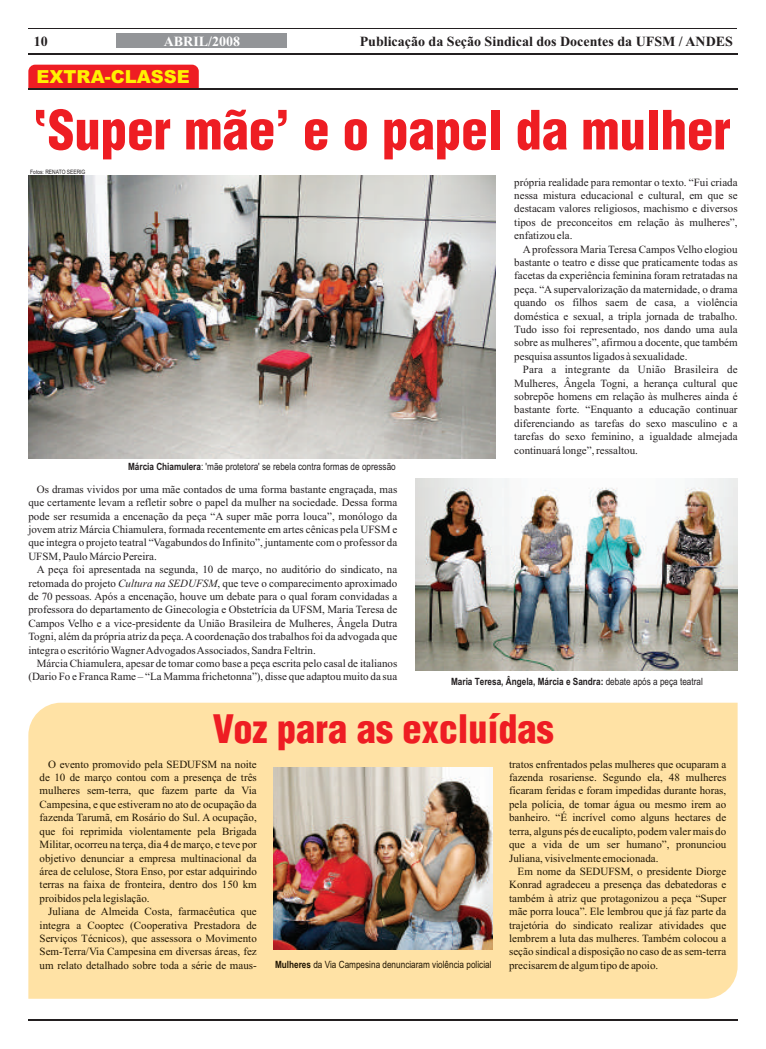
<style>
.page{position:relative;width:766px;height:1049px;background:#fff}
.page>*{position:absolute;margin:0;border:0;box-sizing:border-box;transform-origin:0 0}
.t1{font:52.7px "Switzerland Cond Black Plain";color:#ee1d23}
.t2{font:38.3px "Switzerland Cond Black Plain";color:#ee1d23}
.t3{font:900 18px "Arial";color:#fff101}
.t4{font:700 14px "Times New Roman";color:#231f20}
.t5{font:700 14px "Times New Roman";color:#fff}
.t6{font:11px/13.4px "Times New Roman";color:#231f20;text-align:justify}
.t7{font:11px/13.4px "Times New Roman";color:#201502;text-align:justify}
.t8{font:10px "Arial Narrow";color:#231f20}
.t9{font:700 10px "Arial Narrow";color:#231f20}
.t10{font:10px "Arial Narrow";color:#201502}
.t11{font:6px "Arial Narrow";color:#231f20}
.s1{font-weight:700}
.s2{font-style:italic}
.s3{font-weight:400}
</style>
<div class="page">
<div style="left:28px;top:703px;width:709px;height:296px;background:#ffe2a5"></div>
<div style="left:28px;top:65px;width:171px;height:23px;background:#ee1d23"></div>
<hr style="left:28px;top:1019px;width:709px;height:2px;background:#231f20">
<hr style="left:28px;top:28px;width:709px;height:1px;background:#231f20">
<hr style="left:28px;top:53px;width:709px;height:2px;background:#231f20">
<div style="left:116px;top:34px;width:171px;height:14px;background:#939598"></div>
<hr style="left:28px;top:88px;width:709px;height:2px;background:#231f20">
<img style="left:273px;top:768px;width:219px;height:181px">
<img style="left:28px;top:176px;width:467px;height:283px">
<img style="left:415px;top:479px;width:322px;height:192px">
<p class="t4" style="left:34px;top:36px;width:15px">10</p>
<p class="t5" style="left:164px;top:36px;width:78px">ABRIL/2008</p>
<p class="t4" style="left:359px;top:36px;width:374px">Publicação da Seção Sindical dos Docentes da UFSM / ANDES</p>
<h3 class="t3" style="left:37px;top:70px;width:154px">EXTRA-CLASSE</h3>
<h1 class="t1" style="left:48px;top:109px;width:684px">Super mãe' e o papel da mulher</h1>
<p class="t11" style="left:30px;top:169px;width:57px">Fotos: RENATO SEERIG</p>
<p class="t8" style="left:128px;top:463px;width:269px"><span class="s1">Márcia Chiamulera</span>: 'mãe protetora' se rebela contra formas de opressão</p>
<p class="t6" style="left:514px;top:176px;width:225px">própria realidade para remontar o texto. “Fui criada nessa mistura educacional e cultural, em que se destacam valores religiosos, machismo e diversos tipos de preconceitos em relação às mulheres”, enfatizou ela.</p>
<p class="t6" style="left:514px;top:243px;width:225px;text-indent:9px">Aprofessora Maria Teresa Campos Velho elogiou bastante o teatro e disse que praticamente todas as facetas da experiência feminina foram retratadas na peça. “Asupervalorização da maternidade, o drama quando os filhos saem de casa, a violência doméstica e sexual, a tripla jornada de trabalho.<br>Tudo isso foi representado, nos dando uma aula sobre as mulheres”, afirmou a docente, que também pesquisa assuntos ligados à sexualidade.</p>
<p class="t6" style="left:514px;top:364px;width:225px;text-indent:9px">Para a integrante da União Brasileira de Mulheres, Ângela Togni, a herança cultural que sobrepõe homens em relação às mulheres ainda é bastante forte. “Enquanto a educação continuar diferenciando as tarefas do sexo masculino e a tarefas do sexo feminino, a igualdade almejada continuará longe”, ressaltou.</p>
<p class="t6" style="left:28px;top:483px;width:370px;text-indent:9px">Os dramas vividos por uma mãe contados de uma forma bastante engraçada, mas que certamente levam a refletir sobre o papel da mulher na sociedade. Dessa forma pode ser resumida a encenação da peça “A super mãe porra louca”, monólogo da jovem atriz Márcia Chiamulera, formada recentemente em artes cênicas pela UFSM e que integra o projeto teatral “Vagabundos do Infinito”, juntamente com o professor da UFSM, Paulo Márcio Pereira.</p>
<p class="t6" style="left:28px;top:564px;width:370px;text-indent:9px">A peça foi apresentada na segunda, 10 de março, no auditório do sindicato, na retomada do projeto <span class="s2">Cultura na SEDUFSM</span>, que teve o comparecimento aproximado de 70 pessoas. Após a encenação, houve um debate para o qual foram convidadas a professora do departamento de Ginecologia e Obstetrícia da UFSM, Maria Teresa de Campos Velho e a vice-presidente da União Brasileira de Mulheres, Ângela Dutra Togni, além da própria atriz da peça. Acoordenação dos trabalhos foi da advogada que integra o escritório Wagner Advogados Associados, Sandra Feltrin.</p>
<p class="t6" style="left:28px;top:658px;width:370px;text-align:right">Márcia Chiamulera, apesar de tomar como base a peça escrita pelo casal de italianos (Dario Fo e Franca Rame – “La Mamma frichetonna”), disse que adaptou muito da sua</p>
<h2 class="t2" style="left:213px;top:714px;width:342px">Voz para as excluídas</h2>
<p class="t9" style="left:451px;top:674px;width:253px">Maria Teresa, Ângela, Márcia e Sandra: <span class="s3">debate após a peça teatral</span></p>
<p class="t7" style="left:40px;top:758px;width:219px;text-indent:9px">O evento promovido pela SEDUFSM na noite de 10 de março contou com a presença de três mulheres sem-terra, que fazem parte da Via Campesina, e que estiveram no ato de ocupação da fazenda Tarumã, em Rosário do Sul. A ocupação, que foi reprimida violentamente pela Brigada Militar, ocorreu na terça, dia 4 de março, e teve por objetivo denunciar a empresa multinacional da área de celulose, Stora Enso, por estar adquirindo terras na faixa de fronteira, dentro dos 150 km proibidos pela legislação.</p>
<p class="t7" style="left:40px;top:906px;width:219px;text-indent:9px">Juliana de Almeida Costa, farmacêutica que integra a Cooptec (Cooperativa Prestadora de Serviços Técnicos), que assessora o Movimento Sem-Terra/Via Campesina em diversas áreas, fez um relato detalhado sobre toda a série de maus-</p>
<p class="t10" style="left:275px;top:960px;width:218px"><span class="s1">Mulheres</span> da Via Campesina denunciaram violência policial</p>
<p class="t7" style="left:509px;top:758px;width:219px">tratos enfrentados pelas mulheres que ocuparam a fazenda rosariense. Segundo ela, 48 mulheres ficaram feridas e foram impedidas durante horas, pela polícia, de tomar água ou mesmo irem ao banheiro. “É incrível como alguns hectares de terra, alguns pés de eucalipto, podem valer mais do que a vida de um ser humano”, pronunciou Juliana, visivelmente emocionada.</p>
<p class="t7" style="left:509px;top:865px;width:219px;text-indent:9px">Em nome da SEDUFSM, o presidente Diorge Konrad agradeceu a presença das debatedoras e também à atriz que protagonizou a peça “Super mãe porra louca”. Ele lembrou que já faz parte da trajetória do sindicato realizar atividades que lembrem a luta das mulheres. Também colocou a seção sindical a disposição no caso de as sem-terra precisarem de algum tipo de apoio.</p>
</div>
